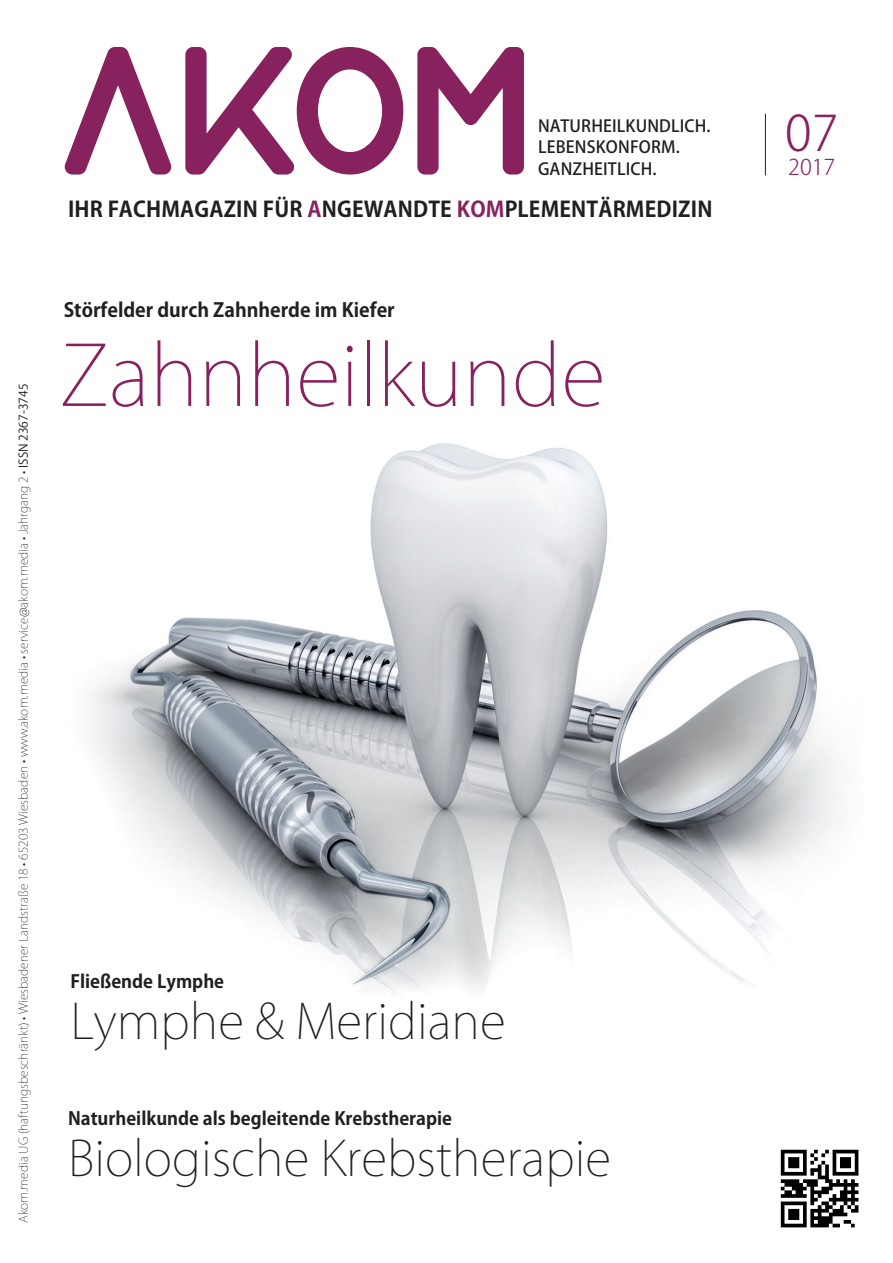
<style>
.page{position:relative;width:893px;height:1263px;background:#fff}
.page>*{position:absolute;margin:0;border:0;box-sizing:border-box;transform-origin:0 0}
.t1{font:200 82.5px "Koz Go Pro";color:#88225f}
.t2{font:300 48.6px "Koz Go Pro";color:#88225f}
.t3{font:200 48px "Koz Go Pro";color:#231f20}
.t4{font:300 21.6px "Koz Go Pro";color:#88225f}
.t5{font:700 21.3px "Koz Go Pro";letter-spacing:.01em;color:#231f20}
.t6{font:700 19.35px "Koz Go Pro";color:#231f20}
.t7{font:700 18px "Koz Go Pro";color:#231f20}
.t8{font:500 16.5px/21.6px "Koz Go Pro";letter-spacing:.01em;color:#231f20}
.t9{font:200 12px "Koz Go Pro";color:#231f20}
.s1{color:#88225f}
.s2{font-weight:400}
</style>
<div class="page">
<img style="left:87px;top:443px;width:758px;height:550px">
<hr style="left:765px;top:114px;width:1px;height:61px;background:#231f20">
<div style="left:777px;top:1146px;width:85px;height:85px;background:linear-gradient(to right,#fff,#fff)"></div>
<svg style="left:781px;top:1150px;width:77px;height:77px"></svg>
<svg style="left:64px;top:47px;width:108px;height:128px"></svg>
<svg style="left:185px;top:47px;width:218px;height:128px"></svg>
<svg style="left:417px;top:47px;width:107px;height:128px"></svg>
<h3 class="t8" style="left:538px;top:116px;width:174px">NATURHEILKUNDLICH.<br>LEBENSKONFORM.<br>GANZHEITLICH.</h3>
<h3 class="t5" style="left:68px;top:195px;width:646px">Ihr Fachmagazin für <span class="s1">a</span>ngewandte <span class="s1">Kom</span>plementärmedizin</h3>
<p class="t9" style="left:15px;top:1223px;width:841px;rotate:-90deg">Akom.media UG (haftungsbeschränkt) • Wiesbadener Landstraße 18 • 65203 Wiesbaden • www.akom.media • service@akom.media • Jahrgang 2 • <span class="s2">ISSN 2367-3745</span></p>
<h3 class="t6" style="left:64px;top:298px;width:333px">Störfelder durch Zahnherde im Kiefer</h3>
<h1 class="t1" style="left:60px;top:321px;width:548px">Zahnheilkunde</h1>
<h3 class="t7" style="left:70px;top:970px;width:155px">Fließende Lymphe</h3>
<h3 class="t3" style="left:70px;top:990px;width:437px">Lymphe &amp; Meridiane</h3>
<h3 class="t7" style="left:68px;top:1107px;width:386px">Naturheilkunde als begleitende Krebstherapie</h3>
<h3 class="t3" style="left:68px;top:1127px;width:545px">Biologische Krebstherapie</h3>
<h2 class="t2" style="left:785px;top:101px;width:54px">07</h2>
<h3 class="t4" style="left:788px;top:152px;width:49px">2017</h3>
</div>
